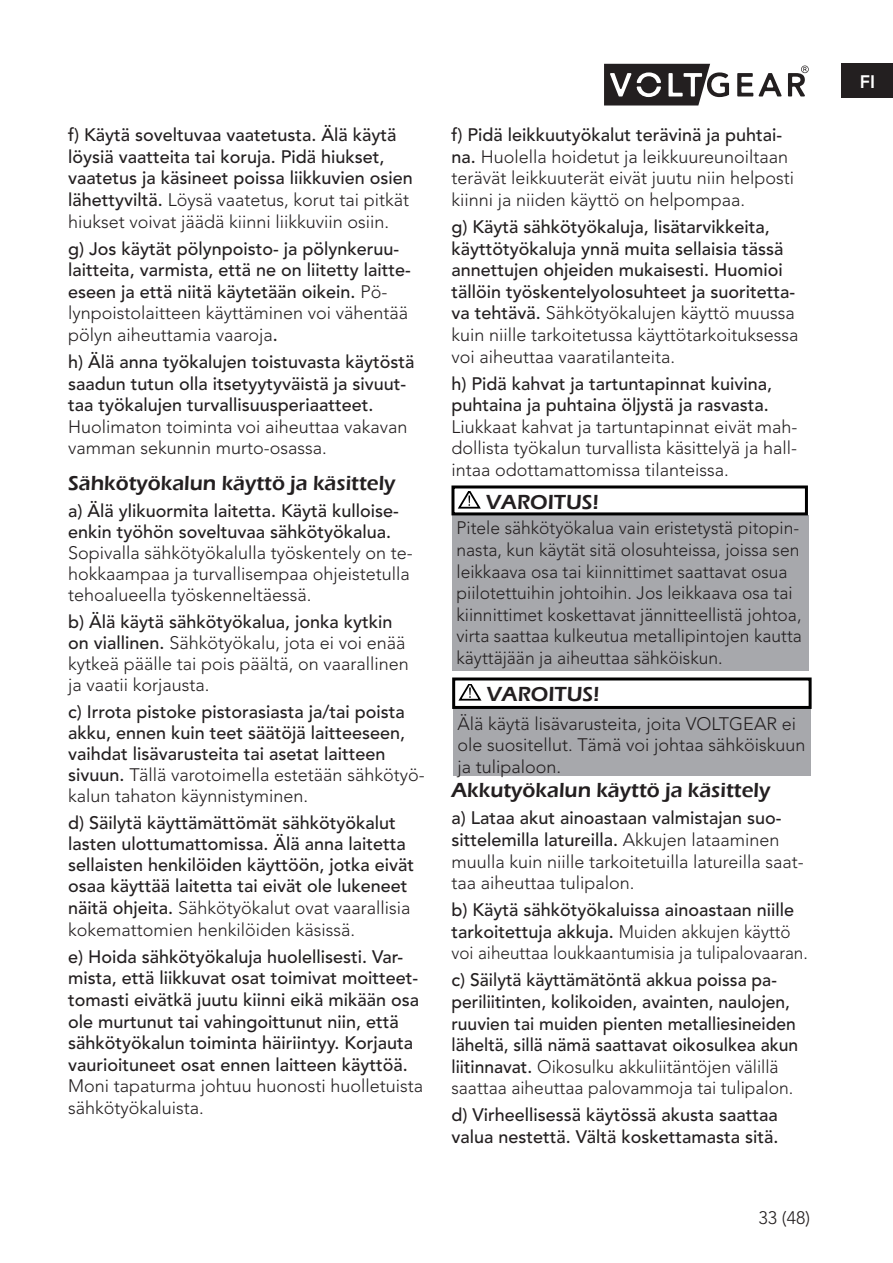
<style>
.page{position:relative;width:893px;height:1263px;background:#fff}
.page>*{position:absolute;margin:0;border:0;box-sizing:border-box;transform-origin:0 0}
.t1{font:600 21px "Eras ITC";color:#231f20}
.t2{font:500 18px/21.6px "Avenir LT Std";color:#231f20}
.t3{font:300 18px/21.6px "Avenir LT Std";color:#231f20}
.t4{font:300 18px/21.6px "Avenir LT Std";color:#231f20;scale:.95 1}
.t5{font:800 18px "Avenir LT Std";color:#fff}
.s1{font-weight:300}
.s2{font-weight:500}
</style>
<div class="page">
<svg style="left:604px;top:64px;width:125px;height:41px"></svg>
<svg style="left:737px;top:73px;width:45px;height:23px"></svg>
<svg style="left:788px;top:66px;width:21px;height:30px"></svg>
<div style="left:842px;top:64px;width:51px;height:34px;background:#231f20"></div>
<div style="left:452px;top:515px;width:357px;height:156px;background:#a7a8ac"></div>
<div style="left:451px;top:485px;width:357px;height:30px;background:#fff;border:3px solid #000"></div>
<svg style="left:458px;top:492px;width:23px;height:17px"></svg>
<div style="left:453px;top:706px;width:357px;height:70px;background:#a7a8ac"></div>
<div style="left:452px;top:677px;width:360px;height:32px;background:#fff;border:3px solid #000"></div>
<svg style="left:458px;top:684px;width:23px;height:17px"></svg>
<p class="t2" style="left:68px;top:125px;width:346px">f) Käytä soveltuvaa vaatetusta. Älä käytä löysiä vaatteita tai koruja. Pidä hiukset, vaatetus ja käsineet poissa liikkuvien osien lähettyviltä. <span class="s1">Löysä vaatetus, korut tai pitkät hiukset voivat jäädä kiinni liikkuviin osiin.</span></p>
<p class="t2" style="left:68px;top:238px;width:344px">g) Jos käytät pölynpoisto- ja pölynkeruu&shy;laitteita, varmista, että ne on liitetty laitte&shy;eseen ja että niitä käytetään oikein. <span class="s1">Pö&shy;lynpoistolaitteen käyttäminen voi vähentää pölyn aiheuttamia vaaroja</span>.</p>
<p class="t2" style="left:68px;top:351px;width:348px">h) Älä anna työkalujen toistuvasta käytöstä saadun tutun olla itsetyytyväistä ja sivuut&shy;taa työkalujen turvallisuusperiaatteet.</p>
<p class="t3" style="left:68px;top:416px;width:341px">Huolimaton toiminta voi aiheuttaa vakavan vamman sekunnin murto-osassa.</p>
<p class="t1" style="left:68px;top:471px;width:329px">Sähkötyökalun käyttö ja käsittely</p>
<p class="t3" style="left:68px;top:501px;width:346px;line-height:21px"><span class="s2">a) Älä ylikuormita laitetta. Käytä kulloise&shy;enkin työhön soveltuvaa sähkötyökalua.<br></span>Sopivalla sähkötyökalulla työskentely on te&shy;hokkaampaa ja turvallisempaa ohjeistetulla tehoalueella työskenneltäessä.</p>
<p class="t3" style="left:68px;top:612px;width:342px;line-height:21px"><span class="s2">b) Älä käytä sähkötyökalua, jonka kytkin on viallinen.</span> Sähkötyökalu, jota ei voi enää kytkeä päälle tai pois päältä, on vaarallinen ja vaatii korjausta.</p>
<p class="t2" style="left:68px;top:702px;width:358px;line-height:21px">c) Irrota pistoke pistorasiasta ja/tai poista akku, ennen kuin teet säätöjä laitteeseen, vaihdat lisävarusteita tai asetat laitteen sivuun. <span class="s1">Tällä varotoimella estetään sähkötyö&shy;kalun tahaton käynnistyminen.</span></p>
<p class="t2" style="left:68px;top:813px;width:348px">d) Säilytä käyttämättömät sähkötyökalut lasten ulottumattomissa. Älä anna laitetta sellaisten henkilöiden käyttöön, jotka eivät osaa käyttää laitetta tai eivät ole lukeneet näitä ohjeita. <span class="s1">Sähkötyökalut ovat vaarallisia kokemattomien henkilöiden käsissä.</span></p>
<p class="t2" style="left:68px;top:946px;width:357px">e) Hoida sähkötyökaluja huolellisesti. Var&shy;mista, että liikkuvat osat toimivat moitteet&shy;tomasti eivätkä juutu kiinni eikä mikään osa ole murtunut tai vahingoittunut niin, että sähkötyökalun toiminta häiriintyy. Korjauta vaurioituneet osat ennen laitteen käyttöä.<br><span class="s1">Moni tapaturma johtuu huonosti huolletuista sähkötyökaluista.</span></p>
<p class="t3" style="left:451px;top:124px;width:344px"><span class="s2">f) Pidä leikkuutyökalut terävinä ja puhtai&shy;na.</span> Huolella hoidetut ja leikkuureunoiltaan terävät leikkuuterät eivät juutu niin helposti kiinni ja niiden käyttö on helpompaa.</p>
<p class="t2" style="left:451px;top:216px;width:349px">g) Käytä sähkötyökaluja, lisätarvikkeita, käyttötyökaluja ynnä muita sellaisia tässä annettujen ohjeiden mukaisesti. Huomioi tällöin työskentelyolosuhteet ja suoritetta&shy;va tehtävä. <span class="s1">Sähkötyökalujen käyttö muussa kuin niille tarkoitetussa käyttötarkoituksessa voi aiheuttaa vaaratilanteita.</span></p>
<p class="t3" style="left:451px;top:373px;width:348px"><span class="s2">h) Pidä kahvat ja tartuntapinnat kuivina, puhtaina ja puhtaina öljystä ja rasvasta.<br></span>Liukkaat kahvat ja tartuntapinnat eivät mah&shy;dollista työkalun turvallista käsittelyä ja hall&shy;intaa odottamattomissa tilanteissa.</p>
<p class="t1" style="left:486px;top:490px;width:114px">VAROITUS!</p>
<p class="t3" style="left:456px;top:517px;width:347px">Pitele sähkötyökalua vain eristetystä pitopin&shy;nasta, kun käytät sitä olosuhteissa, joissa sen leikkaava osa tai kiinnittimet saattavat osua piilotettuihin johtoihin. Jos leikkaava osa tai kiinnittimet koskettavat jännitteellistä johtoa, virta saattaa kulkeutua metallipintojen kautta käyttäjään ja aiheuttaa sähköiskun.</p>
<p class="t1" style="left:487px;top:682px;width:114px">VAROITUS!</p>
<p class="t3" style="left:458px;top:713px;width:350px">Älä käytä lisävarusteita, joita VOLTGEAR ei ole suositellut. Tämä voi johtaa sähköiskuun ja tulipaloon.</p>
<p class="t1" style="left:451px;top:778px;width:320px">Akkutyökalun käyttö ja käsittely</p>
<p class="t3" style="left:451px;top:807px;width:354px"><span class="s2">a) Lataa akut ainoastaan valmistajan suo&shy;sittelemilla latureilla.</span> Akkujen lataaminen muulla kuin niille tarkoitetuilla latureilla saat&shy;taa aiheuttaa tulipalon.</p>
<p class="t4" style="left:451px;top:899px;width:377px"><span class="s2">b) Käytä sähkötyökaluissa ainoastaan niille tarkoitettuja akkuja.</span> Muiden akkujen käyttö voi aiheuttaa loukkaantumisia ja tulipalovaaran.</p>
<p class="t2" style="left:451px;top:970px;width:348px">c) Säilytä käyttämätöntä akkua poissa pa&shy;periliitinten, kolikoiden, avainten, naulojen, ruuvien tai muiden pienten metalliesineiden läheltä, sillä nämä saattavat oikosulkea akun liitinnavat. <span class="s1">Oikosulku akkuliitäntöjen välillä saattaa aiheuttaa palovammoja tai tulipalon.</span></p>
<p class="t2" style="left:451px;top:1105px;width:328px">d) Virheellisessä käytössä akusta saattaa valua nestettä. Vältä koskettamasta sitä.</p>
<p class="t3" style="left:759px;top:1207px;width:53px">33 (48)</p>
<p class="t5" style="left:860px;top:71px;width:17px">FI</p>
</div>
